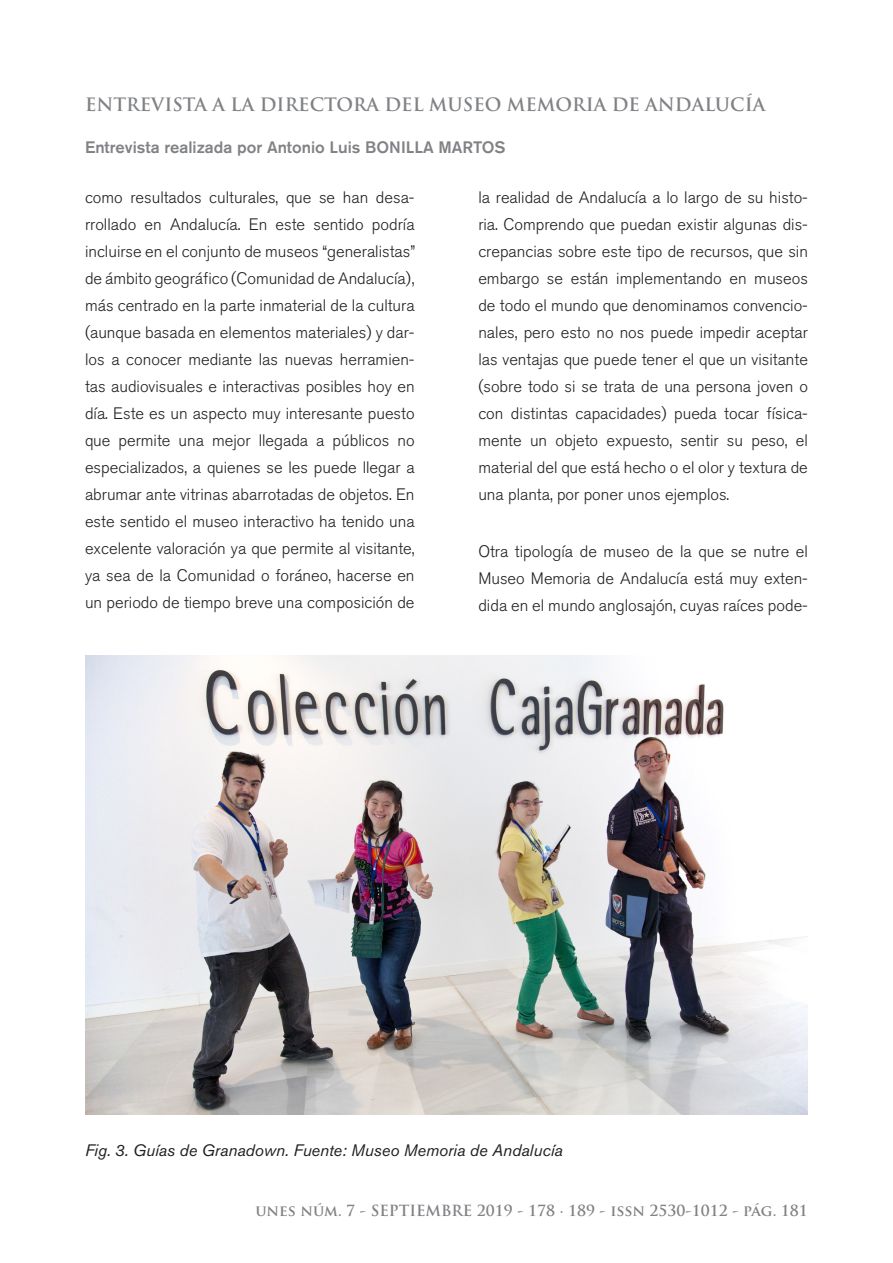
<style>
.page{position:relative;width:893px;height:1263px;background:#fff}
.page>*{position:absolute;margin:0;border:0;box-sizing:border-box;transform-origin:0 0}
.t1{font:700 18px "Trajan Pro";color:#808285}
.cuerpo_de_texto{font:300 16.5px/27px "Akzidenz Grotesk BQ";color:#231f20;text-align:justify}
.pie{font:italic 16.5px "Akzidenz Grotesk BQ";color:#231f20}
.t2{font:500 16.5px "Akzidenz Grotesk BQ";color:#808285}
.Título_H1{font:700 15px "Trajan Pro";color:#808285}
</style>
<div class="page">
<img style="left:85px;top:656px;width:723px;height:459px">
<p class="t1" style="left:85px;top:93px;width:682px">ENTREVISTA A LA DIRECTORA DEL MUSEO MEMORIA DE ANDALUCÍA</p>
<p class="t2" style="left:85px;top:137px;width:422px">Entrevista realizada por Antonio Luis BONILLA MARTOS</p>
<p class="cuerpo_de_texto" style="left:85px;top:184px;width:332px">como resultados culturales, que se han desa&shy;rrollado en Andalucía. En este sentido podría incluirse en el conjunto de museos “generalistas” de ámbito geográfico (Comunidad de Andalucía), más centrado en la parte inmaterial de la cultura (aunque basada en elementos materiales) y dar&shy;los a conocer mediante las nuevas herramien&shy;tas audiovisuales e interactivas posibles hoy en día. Este es un aspecto muy interesante puesto que permite una mejor llegada a públicos no especializados, a quienes se les puede llegar a abrumar ante vitrinas abarrotadas de objetos. En este sentido el museo interactivo ha tenido una excelente valoración ya que permite al visitante, ya sea de la Comunidad o foráneo, hacerse en un periodo de tiempo breve una composición de</p>
<p class="cuerpo_de_texto" style="left:478px;top:184px;width:331px">la realidad de Andalucía a lo largo de su histo&shy;ria. Comprendo que puedan existir algunas dis&shy;crepancias sobre este tipo de recursos, que sin embargo se están implementando en museos de todo el mundo que denominamos convencio&shy;nales, pero esto no nos puede impedir aceptar las ventajas que puede tener el que un visitante (sobre todo si se trata de una persona joven o con distintas capacidades) pueda tocar física&shy;mente un objeto expuesto, sentir su peso, el material del que está hecho o el olor y textura de una planta, por poner unos ejemplos.</p>
<p class="cuerpo_de_texto" style="left:478px;top:538px;width:331px">Otra tipología de museo de la que se nutre el Museo Memoria de Andalucía está muy exten&shy;dida en el mundo anglosajón, cuyas raíces pode-</p>
<p class="pie" style="left:85px;top:1141px;width:479px">Fig. 3. Guías de Granadown. Fuente: Museo Memoria de Andalucía</p>
<p class="Título_H1" style="left:255px;top:1201px;width:554px">unes núm. 7 - SEPTIEMBRE 2019 - 178 · 189 - issn 2530-1012 - pág. 181</p>
</div>
